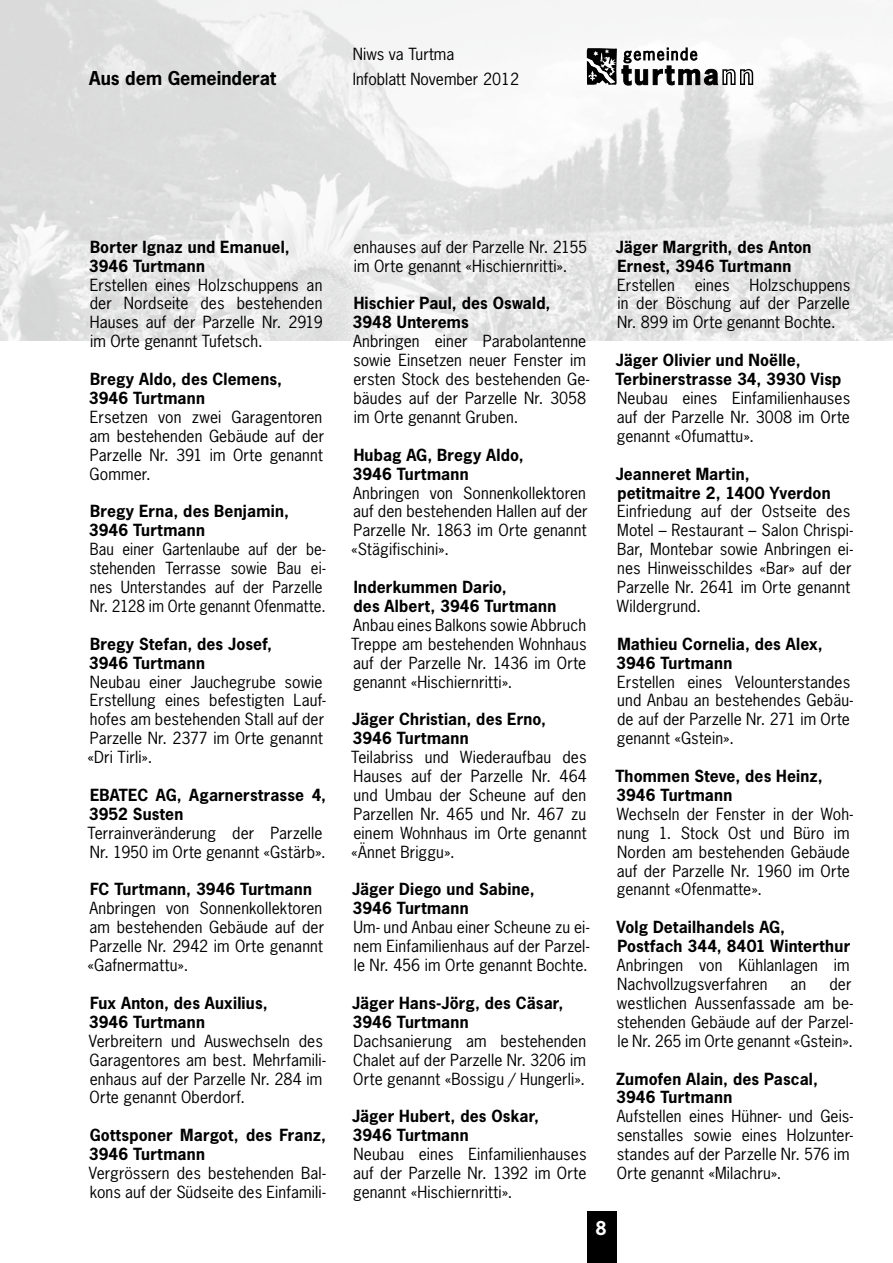
<style>
.page{position:relative;width:893px;height:1263px;background:#fff}
.page>*{position:absolute;margin:0;border:0;box-sizing:border-box;transform-origin:0 0}
.t1{font:700 18px "News Gothic";color:#000}
.t2{font:700 18px "News Gothic";color:#fff}
.t3{font:15.75px/18.9px "News Gothic";letter-spacing:.01em;color:#000;text-align:justify}
.t4{font:700 15.75px/18.9px "News Gothic";letter-spacing:.01em;color:#000}
.t5{font:15.75px/18.9px "News Gothic";letter-spacing:.01em;color:#000;scale:.96 1}
</style>
<div class="page">
<div style="left:587px;top:1212px;width:30px;height:51px;background:#000"></div>
<img style="left:0;top:0;width:893px;height:340px">
<svg style="left:587px;top:47px;width:166px;height:39px"></svg>
<p class="t3" style="left:353px;top:44px;width:103px">Niws va Turtma</p>
<p class="t1" style="left:89px;top:67px;width:188px">Aus dem Gemeinderat</p>
<p class="t3" style="left:353px;top:70px;width:168px">Infoblatt November 2012</p>
<p class="t4" style="left:89px;top:237px;width:202px">Borter Ignaz und Emanuel,<br>3946 Turtmann</p>
<p class="t3" style="left:90px;top:275px;width:234px">Erstellen eines Holzschuppens an der Nordseite des bestehenden Hauses auf der Parzelle Nr. 2919 im Orte genannt Tufetsch.</p>
<p class="t4" style="left:89px;top:369px;width:195px">Bregy Aldo, des Clemens,<br>3946 Turtmann</p>
<p class="t3" style="left:90px;top:407px;width:236px">Ersetzen von zwei Garagentoren am bestehenden Gebäude auf der Parzelle Nr. 391 im Orte genannt Gommer.</p>
<p class="t4" style="left:89px;top:502px;width:202px">Bregy Erna, des Benjamin,<br>3946 Turtmann</p>
<p class="t5" style="left:89px;top:540px;width:248px">Bau einer Gartenlaube auf der be&shy;stehenden Terrasse sowie Bau ei&shy;nes Unterstandes auf der Parzelle Nr. 2128 im Orte genannt Ofenmatte.</p>
<p class="t4" style="left:89px;top:634px;width:185px">Bregy Stefan, des Josef,<br>3946 Turtmann</p>
<p class="t3" style="left:88px;top:672px;width:240px;text-align:left">Neubau einer Jauchegrube sowie<br>Erstellung eines befestigten Lauf&shy;hofes am bestehenden Stall auf der<br>Parzelle Nr. 2377 im Orte genannt «Dri Tirli».</p>
<p class="t4" style="left:89px;top:785px;width:239px">EBATEC AG, Agarnerstrasse 4,<br>3952 Susten</p>
<p class="t3" style="left:87px;top:823px;width:240px">Terrainveränderung der Parzelle<br>Nr. 1950 im Orte genannt «Gstärb».</p>
<p class="t4" style="left:90px;top:880px;width:224px">FC Turtmann, 3946 Turtmann</p>
<p class="t3" style="left:88px;top:899px;width:238px">Anbringen von Sonnenkollektoren am bestehenden Gebäude auf der Parzelle Nr. 2942 im Orte genannt «Gafnermattu».</p>
<p class="t4" style="left:89px;top:993px;width:180px">Fux Anton, des Auxilius,<br>3946 Turtmann</p>
<p class="t3" style="left:89px;top:1031px;width:238px;text-align:left">Verbreitern und Auswechseln des<br>Garagentores am best. Mehrfamili&shy;enhaus auf der Parzelle Nr. 284 im<br>Orte genannt Oberdorf.</p>
<p class="t4" style="left:89px;top:1125px;width:239px">Gottsponer Margot, des Franz,<br>3946 Turtmann</p>
<p class="t3" style="left:89px;top:1163px;width:238px">Vergrössern des bestehenden Bal&shy;kons auf der Südseite des Einfamili-</p>
<p class="t3" style="left:353px;top:237px;width:235px">enhauses auf der Parzelle Nr. 2155 im Orte genannt «Hischiernritti».</p>
<p class="t4" style="left:353px;top:294px;width:199px">Hischier Paul, des Oswald,<br>3948 Unterems</p>
<p class="t3" style="left:353px;top:332px;width:238px;text-align:left">Anbringen einer Parabolantenne sowie Einsetzen neuer Fenster im ersten Stock des bestehenden Ge&shy;bäudes auf der Parzelle Nr. 3058 im Orte genannt Gruben.</p>
<p class="t4" style="left:353px;top:445px;width:173px">Hubag AG, Bregy Aldo,<br>3946 Turtmann</p>
<p class="t3" style="left:351px;top:483px;width:238px">Anbringen von Sonnenkollektoren auf den bestehenden Hallen auf der Parzelle Nr. 1863 im Orte genannt «Stägifischini».</p>
<p class="t4" style="left:354px;top:577px;width:204px">Inderkummen Dario,<br>des Albert, 3946 Turtmann</p>
<p class="t3" style="left:351px;top:615px;width:237px">Anbau eines Balkons sowie Abbruch Treppe am bestehenden Wohnhaus auf der Parzelle Nr. 1436 im Orte genannt «Hischiernritti».</p>
<p class="t4" style="left:352px;top:710px;width:196px">Jäger Christian, des Erno,<br>3946 Turtmann</p>
<p class="t3" style="left:351px;top:748px;width:237px">Teilabriss und Wiederaufbau des Hauses auf der Parzelle Nr. 464 und Umbau der Scheune auf den Parzellen Nr. 465 und Nr. 467 zu einem Wohnhaus im Orte genannt «Ännet Briggu».</p>
<p class="t4" style="left:352px;top:880px;width:184px">Jäger Diego und Sabine,<br>3946 Turtmann</p>
<p class="t3" style="left:353px;top:918px;width:237px">Um- und Anbau einer Scheune zu ei&shy;nem Einfamilienhaus auf der Parzel&shy;le Nr. 456 im Orte genannt Bochte.</p>
<p class="t4" style="left:352px;top:993px;width:213px">Jäger Hans-Jörg, des Cäsar,<br>3946 Turtmann</p>
<p class="t3" style="left:353px;top:1031px;width:234px">Dachsanierung am bestehenden Chalet auf der Parzelle Nr. 3206 im Orte genannt «Bossigu / Hungerli».</p>
<p class="t4" style="left:352px;top:1106px;width:188px">Jäger Hubert, des Oskar,<br>3946 Turtmann</p>
<p class="t3" style="left:353px;top:1144px;width:235px">Neubau eines Einfamilienhauses auf der Parzelle Nr. 1392 im Orte genannt «Hischiernritti».</p>
<p class="t2" style="left:595px;top:1216px;width:13px">8</p>
<p class="t4" style="left:616px;top:237px;width:197px">Jäger Margrith, des Anton<br>Ernest, 3946 Turtmann</p>
<p class="t3" style="left:617px;top:275px;width:59px">Erstellen</p>
<p class="t3" style="left:695px;top:275px;width:37px">eines</p>
<p class="t3" style="left:617px;top:275px;width:234px;text-indent:132px">Holzschuppens in der Böschung auf der Parzelle Nr. 899 im Orte genannt Bochte.</p>
<p class="t4" style="left:615px;top:350px;width:228px">Jäger Olivier und Noëlle,<br>Terbinerstrasse 34, 3930 Visp</p>
<p class="t3" style="left:617px;top:388px;width:235px">Neubau eines Einfamilienhauses auf der Parzelle Nr. 3008 im Orte genannt «Ofumattu».</p>
<p class="t4" style="left:616px;top:464px;width:217px">Jeanneret Martin, petitmaitre 2, 1400 Yverdon</p>
<p class="t3" style="left:617px;top:502px;width:237px;text-align:left">Einfriedung auf der Ostseite des<br>Motel – Restaurant – Salon Chrispi-<br>Bar, Montebar sowie Anbringen ei&shy;nes Hinweisschildes «Bar» auf der<br>Parzelle Nr. 2641 im Orte genannt<br>Wildergrund.</p>
<p class="t4" style="left:616px;top:634px;width:208px">Mathieu Cornelia, des Alex,<br>3946 Turtmann</p>
<p class="t3" style="left:617px;top:672px;width:237px;text-align:left">Erstellen eines Velounterstandes und Anbau an bestehendes Gebäu&shy;de auf der Parzelle Nr. 271 im Orte genannt «Gstein».</p>
<p class="t4" style="left:615px;top:766px;width:209px">Thommen Steve, des Heinz,<br>3946 Turtmann</p>
<p class="t3" style="left:617px;top:804px;width:237px;text-align:left">Wechseln der Fenster in der Woh&shy;nung 1. Stock Ost und Büro im<br>Norden am bestehenden Gebäude auf der Parzelle Nr. 1960 im Orte genannt «Ofenmatte».</p>
<p class="t4" style="left:616px;top:917px;width:235px">Volg Detailhandels AG,<br>Postfach 344, 8401 Winterthur</p>
<p class="t3" style="left:617px;top:955px;width:235px">Anbringen von Kühlanlagen im<br>Nachvollzugsverfahren</p>
<p class="t3" style="left:617px;top:974px;width:238px;text-indent:213px">der westlichen Aussenfassade am be&shy;stehenden Gebäude auf der Parzel&shy;le Nr. 265 im Orte genannt «Gstein».</p>
<p class="t4" style="left:616px;top:1069px;width:203px">Zumofen Alain, des Pascal,<br>3946 Turtmann</p>
<p class="t3" style="left:617px;top:1107px;width:238px;text-align:left">Aufstellen eines Hühner- und Geis&shy;senstalles sowie eines Holzunter&shy;standes auf der Parzelle Nr. 576 im<br>Orte genannt «Milachru».</p>
<p class="t3" style="left:791px;top:974px;width:17px">an</p>
</div>
